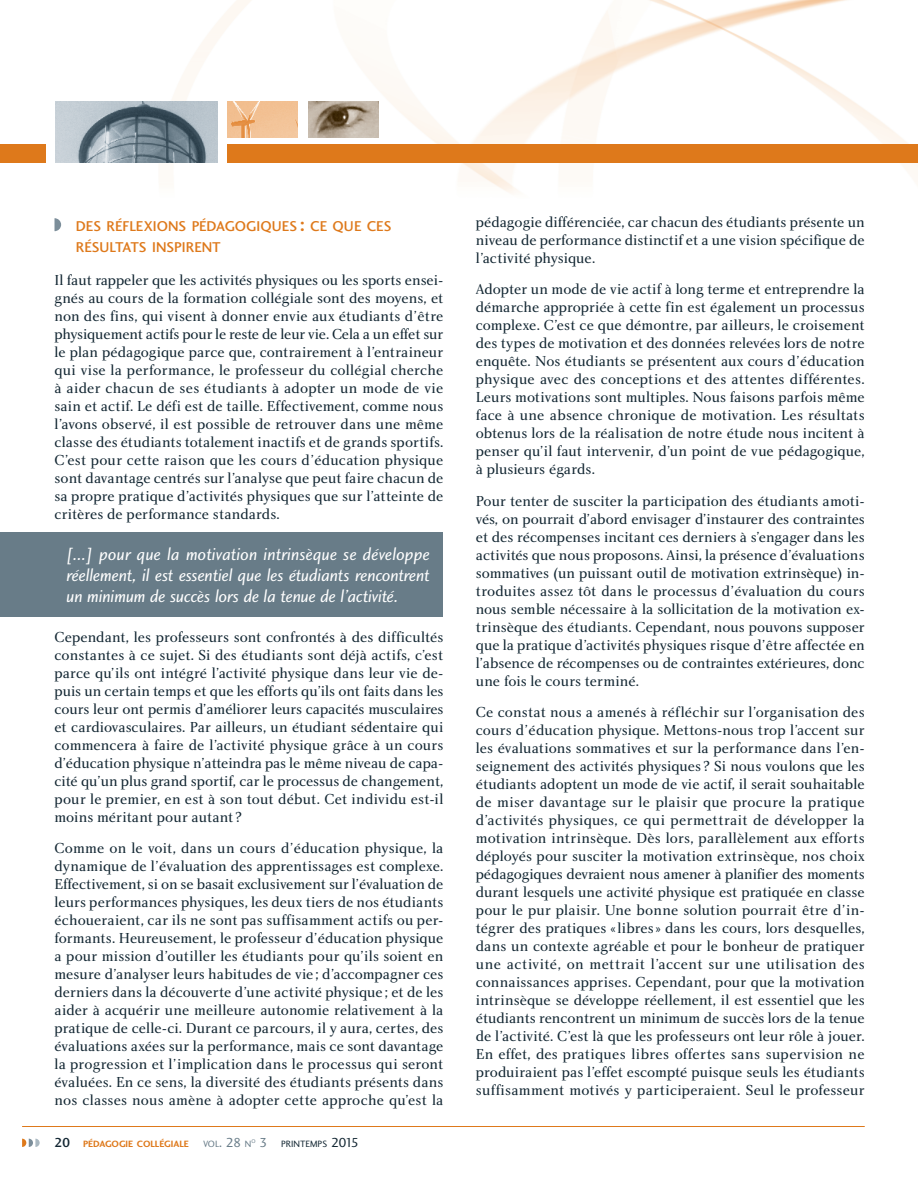
<style>
.page{position:relative;width:918px;height:1188px;background:#fff}
.page>*{position:absolute;margin:0;border:0;box-sizing:border-box;transform-origin:0 0}
.t1{font:18px/21px "Charlotte Sans Book Italic Plain";letter-spacing:-.01em;color:#fff;text-align:justify}
.t2{font:15px/18px "Charlotte Book Plain";color:#122632;text-align:justify}
.t3{font:14.7px/21px "Charlotte Sans Medium Plain";letter-spacing:.005em;color:#de791b}
.t4{font:9.45px "Charlotte Sans Bold Plain";color:#de791b}
.t5{font:9.45px "Charlotte Sans Book Plain";color:#122632}
.t6{font:9.45px "Charlotte Sans Book Plain";color:#687c88}
.t7{font:5.55px "Charlotte Sans Book Plain";color:#687c88}
.s1{font-size:21px}
.s2{font-family:"Charlotte Sans Medium Plain";font-size:13.5px;color:#122632}
.s3{font-size:13.5px}
.s4{font-size:13.5px;color:#687c88}
</style>
<div class="page">
<img style="left:0;top:0;width:918px;height:193px">
<img style="left:55px;top:101px;width:162px;height:61px">
<img style="left:308px;top:101px;width:70px;height:36px">
<img style="left:227px;top:101px;width:71px;height:36px">
<hr style="left:22px;top:1126px;width:842px;height:1px;background:#de791b">
<div style="left:227px;top:144px;width:691px;height:18px;background:#de791b"></div>
<div style="left:0;top:144px;width:46px;height:18px;background:#de791b"></div>
<svg style="left:22px;top:1138px;width:18px;height:9px"></svg>
<svg style="left:54px;top:218px;width:7px;height:13px"></svg>
<div style="left:0;top:532px;width:443px;height:85px;background:#687c88"></div>
<p class="t3" style="left:76px;top:215px;width:317px">DES RÉFLEXIONS PÉDAGOGIQUES <span class="s1">:</span> CE QUE CES<br>RÉSULTATS INSPIRENT</p>
<p class="t2" style="left:476px;top:212px;width:390px">pédagogie différenciée, car chacun des étudiants présente un niveau de performance distinctif et a une vision spécifique de l’activité physique.</p>
<p class="t2" style="left:476px;top:280px;width:390px">Adopter un mode de vie actif à long terme et entreprendre la démarche appropriée à cette fin est également un processus complexe. C’est ce que démontre, par ailleurs, le croisement des types de motivation et des données relevées lors de notre enquête. Nos étudiants se présentent aux cours d’éducation physique avec des conceptions et des attentes différentes.<br>Leurs motivations sont multiples. Nous faisons parfois même face à une absence chronique de motivation. Les résultats obtenus lors de la réalisation de notre étude nous incitent à penser qu’il faut intervenir, d’un point de vue pédagogique, à plusieurs égards.</p>
<p class="t2" style="left:476px;top:491px;width:390px">Pour tenter de susciter la participation des étudiants amoti&shy;vés, on pourrait d’abord envisager d’instaurer des contraintes et des récompenses incitant ces derniers à s’engager dans les activités que nous proposons. Ainsi, la présence d’évaluations sommatives (un puissant outil de motivation extrinsèque) in&shy;troduites assez tôt dans le processus d’évaluation du cours nous semble nécessaire à la sollicitation de la motivation ex&shy;trinsèque des étudiants. Cependant, nous pouvons supposer que la pratique d’activités physiques risque d’être affectée en l’absence de récompenses ou de contraintes extérieures, donc une fois le cours terminé.</p>
<p class="t2" style="left:476px;top:703px;width:390px">Ce constat nous a amenés à réfléchir sur l’organisation des cours d’éducation physique. Mettons-nous trop l’accent sur les évaluations sommatives et sur la performance dans l’en&shy;seignement des activités physiques ? Si nous voulons que les étudiants adoptent un mode de vie actif, il serait souhaitable de miser davantage sur le plaisir que procure la pratique d’activités physiques, ce qui permettrait de développer la motivation intrinsèque. Dès lors, parallèlement aux efforts déployés pour susciter la motivation extrinsèque, nos choix pédagogiques devraient nous amener à planifier des moments durant lesquels une activité physique est pratiquée en classe pour le pur plaisir. Une bonne solution pourrait être d’in&shy;tégrer des pratiques «libres» dans les cours, lors desquelles, dans un contexte agréable et pour le bonheur de pratiquer une activité, on mettrait l’accent sur une utilisation des connaissances apprises. Cependant, pour que la motivation intrinsèque se développe réellement, il est essentiel que les étudiants rencontrent un minimum de succès lors de la tenue de l’activité. C’est là que les professeurs ont leur rôle à jouer.<br>En effet, des pratiques libres offertes sans supervision ne produiraient pas l’effet escompté puisque seuls les étudiants suffisamment motivés y participeraient. Seul le professeur</p>
<p class="t2" style="left:54px;top:271px;width:390px">Il faut rappeler que les activités physiques ou les sports ensei&shy;gnés au cours de la formation collégiale sont des moyens, et non des fins, qui visent à donner envie aux étudiants d’être physiquement actifs pour le reste de leur vie. Cela a un effet sur le plan pédagogique parce que, contrairement à l’entraineur qui vise la performance, le professeur du collégial cherche à aider chacun de ses étudiants à adopter un mode de vie sain et actif. Le défi est de taille. Effectivement, comme nous l’avons observé, il est possible de retrouver dans une même classe des étudiants totalement inactifs et de grands sportifs.<br>C’est pour cette raison que les cours d’éducation physique sont davantage centrés sur l’analyse que peut faire chacun de sa propre pratique d’activités physiques que sur l’atteinte de critères de performance standards.</p>
<p class="t1" style="left:67px;top:543px;width:365px">[...] pour que la motivation intrinsèque se développe réellement, il est essentiel que les étudiants rencontrent un minimum de succès lors de la tenue de l’activité.</p>
<p class="t2" style="left:54px;top:627px;width:390px">Cependant, les professeurs sont confrontés à des difficultés constantes à ce sujet. Si des étudiants sont déjà actifs, c’est parce qu’ils ont intégré l’activité physique dans leur vie de&shy;puis un certain temps et que les efforts qu’ils ont faits dans les cours leur ont permis d’améliorer leurs capacités musculaires et cardiovasculaires. Par ailleurs, un étudiant sédentaire qui commencera à faire de l’activité physique grâce à un cours d’éducation physique n’atteindra pas le même niveau de capa&shy;cité qu’un plus grand sportif, car le processus de changement, pour le premier, en est à son tout début. Cet individu est-il moins méritant pour autant ?</p>
<p class="t2" style="left:54px;top:839px;width:390px">Comme on le voit, dans un cours d’éducation physique, la dynamique de l’évaluation des apprentissages est complexe.<br>Effectivement, si on se basait exclusivement sur l’évaluation de leurs performances physiques, les deux tiers de nos étudiants échoueraient, car ils ne sont pas suffisamment actifs ou per&shy;formants. Heureusement, le professeur d’éducation physique a pour mission d’outiller les étudiants pour qu’ils soient en mesure d’analyser leurs habitudes de vie ; d’accompagner ces derniers dans la découverte d’une activité physique ; et de les aider à acquérir une meilleure autonomie relativement à la pratique de celle-ci. Durant ce parcours, il y aura, certes, des évaluations axées sur la performance, mais ce sont davantage la progression et l’implication dans le processus qui seront évaluées. En ce sens, la diversité des étudiants présents dans nos classes nous amène à adopter cette approche qu’est la</p>
<p class="t4" style="left:54px;top:1138px;width:136px"><span class="s2">20</span> PÉDAGOGIE COLLÉGIALE</p>
<p class="t6" style="left:203px;top:1138px;width:50px">VOL<span class="s3">. 28</span> N</p>
<p class="t7" style="left:251px;top:1137px;width:6px">O</p>
<p class="t5" style="left:259px;top:1138px;width:101px"><span class="s4">3</span> PRINTEMPS <span class="s3">2015</span></p>
</div>
